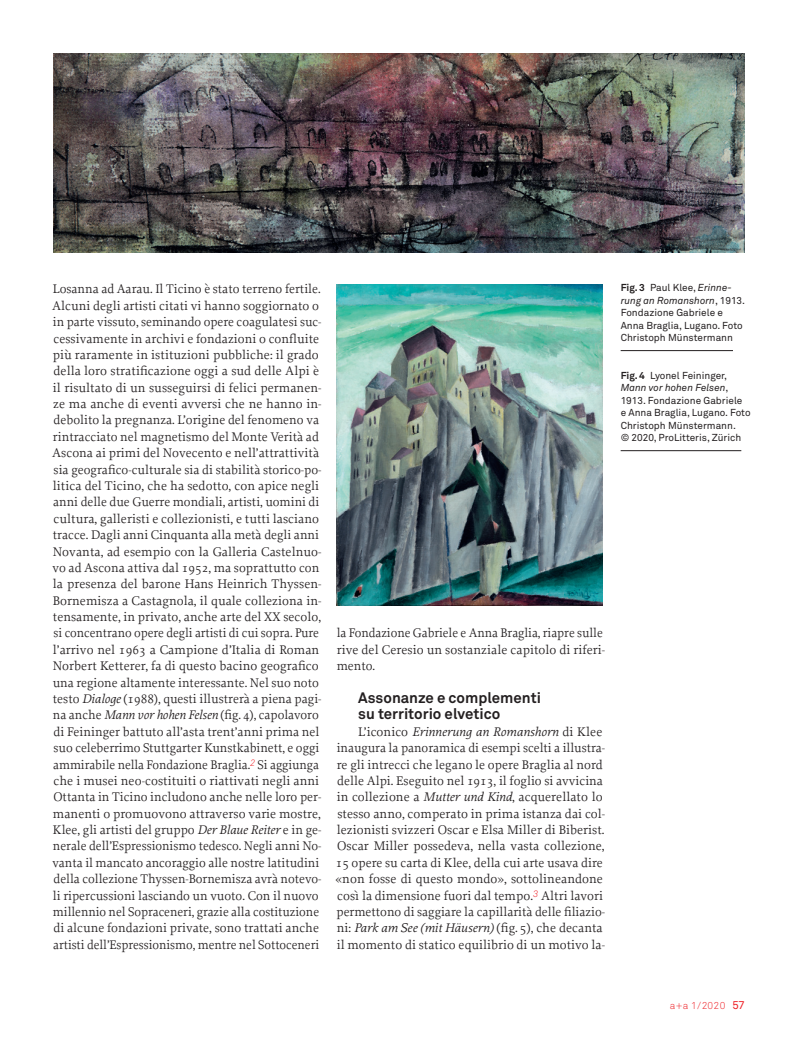
<style>
.page{position:relative;width:798px;height:1046px;background:#fff}
.page>*{position:absolute;margin:0;border:0;box-sizing:border-box;transform-origin:0 0}
.t1{font:700 15px/16.4px "Akkurat";color:#231f20}
.t2{font:13.12px/16.4px "Proforma";color:#231f20}
.t3{font:10px/12.5px "Akkurat";color:#231f20}
.t4{font:300 10px "Akkurat";color:#ee1d23}
.s1{font-style:italic}
.s2{font-weight:700}
.s3{font-weight:400;font-size:11.25px}
</style>
<div class="page">
<img style="left:53px;top:53px;width:691px;height:200px">
<img style="left:337px;top:284px;width:265px;height:321px">
<hr style="left:620px;top:350px;width:112px;height:1px;background:#231f20">
<hr style="left:620px;top:450px;width:121px;height:1px;background:#231f20">
<p class="t2" style="left:52px;top:281px;width:271px">Losanna ad Aarau. Il Ticino è stato terreno fertile.<br>Alcuni degli artisti citati vi hanno soggiornato o in parte vissuto, seminando opere coagulatesi suc&shy;cessivamente in archivi e fondazioni o confluite più raramente in istituzioni pubbliche: il grado della loro stratificazione oggi a sud delle Alpi è il risultato di un susseguirsi di felici permanen&shy;ze ma anche di eventi avversi che ne hanno in&shy;debolito la pregnanza. L’origine del fenomeno va rintracciato nel magnetismo del Monte Verità ad Ascona ai primi del Novecento e nell’attrattività sia geografico-culturale sia di stabilità storico-po&shy;litica del Ticino, che ha sedotto, con apice negli anni delle due Guerre mondiali, artisti, uomini di cultura, galleristi e collezionisti, e tutti lasciano tracce. Dagli anni Cinquanta alla metà degli anni Novanta, ad esempio con la Galleria Castelnuo&shy;vo ad Ascona attiva dal 1952, ma soprattutto con la presenza del barone Hans Heinrich Thyssen-Bornemisza a Castagnola, il quale colleziona in&shy;tensamente, in privato, anche arte del XX secolo, si concentrano opere degli artisti di cui sopra. Pure l’arrivo nel 1963 a Campione d’Italia di Roman Norbert Ketterer, fa di questo bacino geografico una regione altamente interessante. Nel suo noto testo <span class="s1">Dialoge</span> (1988), questi illustrerà a piena pagi&shy;na anche <span class="s1">Mann vor hohen Felsen</span> (fig. 4), capolavoro di Feininger battuto all’asta trent’anni prima nel suo celeberrimo Stuttgarter Kunstkabinett, e oggi ammirabile nella Fondazione Braglia.<sup>2</sup> Si aggiunga che i musei neo-costituiti o riattivati negli anni Ottanta in Ticino includono anche nelle loro per&shy;manenti o promuovono attraverso varie mostre, Klee, gli artisti del gruppo <span class="s1">Der Blaue Reiter</span> e in ge&shy;nerale dell’Espressionismo tedesco. Negli anni No&shy;vanta il mancato ancoraggio alle nostre latitudini della collezione Thyssen-Bornemisza avrà notevo&shy;li ripercussioni lasciando un vuoto. Con il nuovo millennio nel Sopraceneri, grazie alla costituzione di alcune fondazioni private, sono trattati anche artisti dell’Espressionismo, mentre nel Sottoceneri</p>
<p class="t2" style="left:336px;top:624px;width:270px">la Fondazione Gabriele e Anna Braglia, riapre sulle rive del Ceresio un sostanziale capitolo di riferi&shy;mento.</p>
<p class="t1" style="left:358px;top:689px;width:184px">Assonanze e complementi su territorio elvetico</p>
<p class="t2" style="left:335px;top:723px;width:271px;text-indent:23px">L’iconico <span class="s1">Erinnerung an Romanshorn</span> di Klee inaugura la panoramica di esempi scelti a illustra&shy;re gli intrecci che legano le opere Braglia al nord delle Alpi. Eseguito nel 1913, il foglio si avvicina in collezione a <span class="s1">Mutter und Kind</span>, acquerellato lo stesso anno, comperato in prima istanza dai col&shy;lezionisti svizzeri Oscar e Elsa Miller di Biberist.<br>Oscar Miller possedeva, nella vasta collezione, 15 opere su carta di Klee, della cui arte usava dire «non fosse di questo mondo», sottolineandone così la dimensione fuori dal tempo.<sup>3</sup> Altri lavori permettono di saggiare la capillarità delle filiazio&shy;ni: <span class="s1">Park am See (mit Häusern)</span> (fig. 5), che decanta il momento di statico equilibrio di un motivo la-</p>
<p class="t3" style="left:620px;top:281px;width:126px"><span class="s2">Fig. 3</span> Paul Klee, <span class="s1">Erinne&shy;rung an Romanshorn</span>, 1913.<br>Fondazione Gabriele e<br>Anna Braglia, Lugano. Foto<br>Christoph Münstermann</p>
<p class="t3" style="left:620px;top:369px;width:131px"><span class="s2">Fig. 4</span> Lyonel Feininger,<br><span class="s1">Mann vor hohen Felsen</span>,<br>1913. Fondazione Gabriele<br>e Anna Braglia, Lugano. Foto<br>Christoph Münstermann.<br>© 2020, ProLitteris, Zürich</p>
<p class="t4" style="left:669px;top:999px;width:76px">a+a 1/2020 <span class="s3">57</span></p>
</div>
